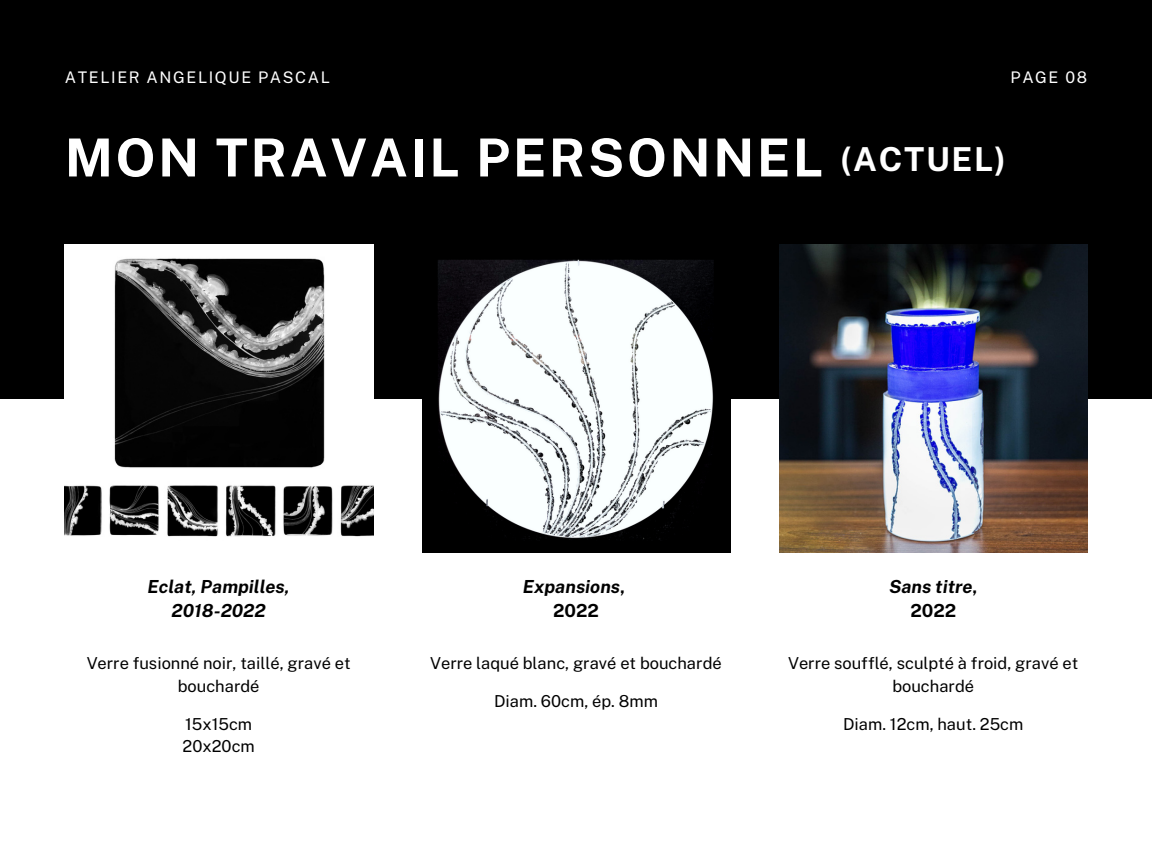
<style>
.page{position:relative;width:1152px;height:864px;background:#fff}
.page>*{position:absolute;margin:0;border:0;box-sizing:border-box;transform-origin:0 0}
.t1{font:700 52.5px "Public Sans";letter-spacing:.05em;color:#fff}
.t2{font:700 33px "Public Sans";letter-spacing:.05em;color:#fff}
.t3{font:italic 700 18px "Public Sans";color:#000}
.t4{font:700 18px "Public Sans";color:#000}
.t5{font:16.5px/22.5px "Public Sans";color:#000;text-align:center}
.t6{font:16.05px "Public Sans";letter-spacing:.1em;color:#fff}
.s1{font-style:normal}
</style>
<div class="page">
<div style="left:0;top:0;width:1152px;height:399px;background:#000"></div>
<img style="left:65px;top:244px;width:308px;height:293px">
<img style="left:422px;top:259px;width:308px;height:294px">
<img style="left:779px;top:244px;width:309px;height:309px">
<p class="t6" style="left:65px;top:67px;width:267px">ATELIER ANGELIQUE PASCAL</p>
<p class="t6" style="left:1011px;top:67px;width:78px">PAGE 08</p>
<p class="t1" style="left:65px;top:127px;width:760px">MON TRAVAIL PERSONNEL</p>
<p class="t2" style="left:841px;top:140px;width:167px">(ACTUEL)</p>
<p class="t3" style="left:148px;top:576px;width:144px">Eclat, Pampilles,</p>
<p class="t3" style="left:172px;top:600px;width:96px">2018-2022</p>
<p class="t3" style="left:523px;top:576px;width:104px">Expansions<span class="s1">,</span></p>
<p class="t4" style="left:553px;top:600px;width:47px">2022</p>
<p class="t3" style="left:889px;top:576px;width:90px">Sans titre<span class="s1">,</span></p>
<p class="t4" style="left:910px;top:600px;width:47px">2022</p>
<p class="t5" style="left:87px;top:652px;width:266px">Verre fusionné noir, taillé, gravé et bouchardé</p>
<p class="t5" style="left:185px;top:713px;width:68px">15x15cm</p>
<p class="t5" style="left:183px;top:735px;width:74px">20x20cm</p>
<p class="t5" style="left:430px;top:652px;width:293px">Verre laqué blanc, gravé et bouchardé</p>
<p class="t5" style="left:494px;top:690px;width:165px">Diam. 60cm, ép. 8mm</p>
<p class="t5" style="left:788px;top:652px;width:292px">Verre soufflé, sculpté à froid, gravé et bouchardé</p>
<p class="t5" style="left:843px;top:713px;width:182px">Diam. 12cm, haut. 25cm</p>
</div>
